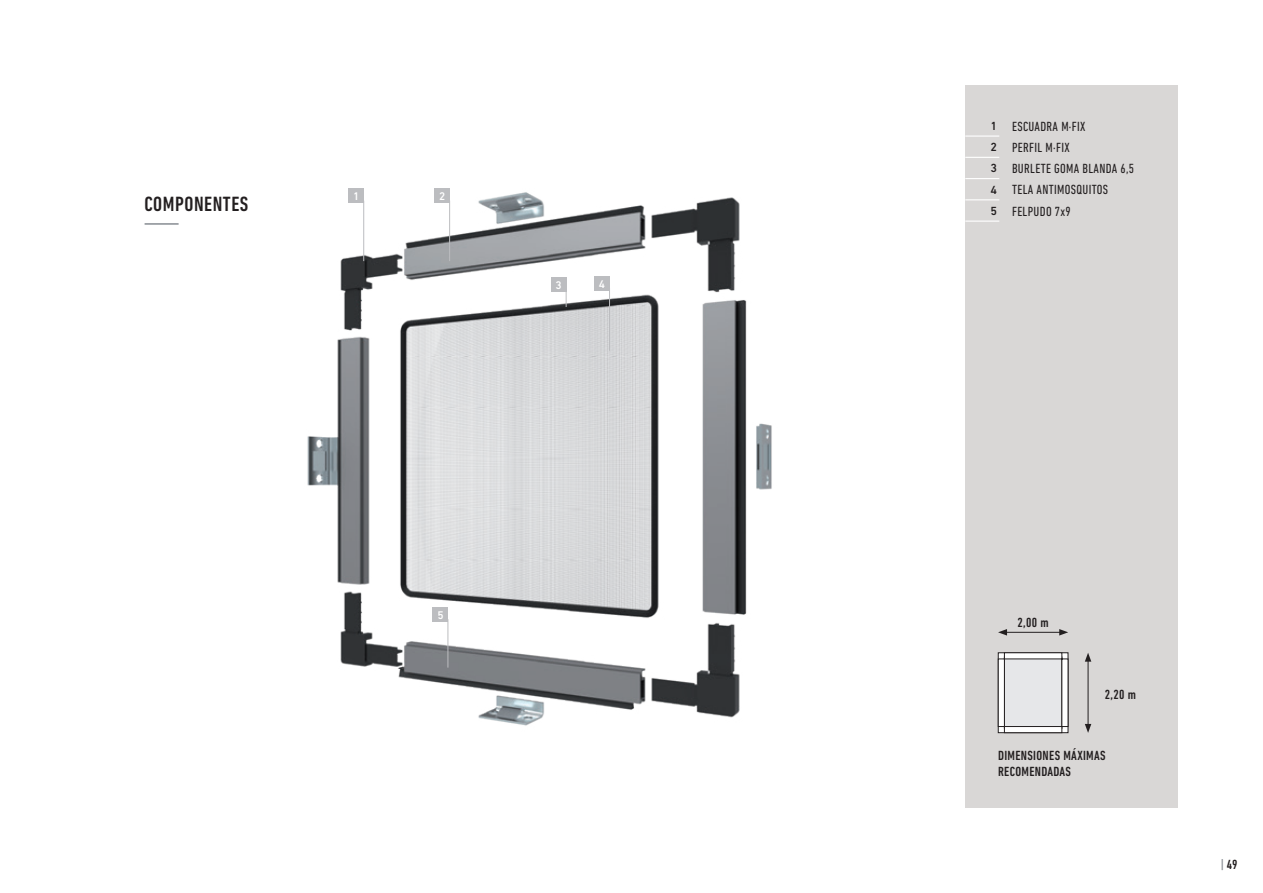
<style>
.page{position:relative;width:1263px;height:893px;background:#fff}
.page>*{position:absolute;margin:0;border:0;box-sizing:border-box;transform-origin:0 0}
.TITULOS_NOMBRES_ELEM{font:500 condensed 21px "DIN Next LT Pro";letter-spacing:.025em;color:#231f20}
.TEXTOS_EN_TABLAS{font:condensed 13.5px "DIN Next LT Pro";letter-spacing:.025em;color:#231f20}
.DIMENSIONES_MAXIMAS{font:500 condensed 13.5px/16.2px "DIN Next LT Pro";letter-spacing:.025em;color:#231f20}
.TITULARES_EN_TABLAS{font:500 12px "DIN Next LT Pro";color:#231f20}
.NUMEROS_COMPONENTES{font:500 11.25px "DIN Next LT Pro";color:#fff}
.s1{color:#878c92}
</style>
<div class="page">
<div style="left:965px;top:85px;width:213px;height:723px;background:#d9d7d6"></div>
<hr style="left:965px;top:136px;width:34px;height:1px;background:#fff">
<hr style="left:965px;top:157px;width:34px;height:1px;background:#fff">
<hr style="left:965px;top:178px;width:34px;height:1px;background:#fff">
<hr style="left:965px;top:199px;width:34px;height:1px;background:#fff">
<hr style="left:965px;top:221px;width:34px;height:1px;background:#fff">
<hr style="left:145px;top:223px;width:34px;height:2px;background:#878c92">
<img style="left:307px;top:188px;width:465px;height:538px">
<div style="left:348px;top:189px;width:16px;height:14px;background:#bcbdc0"></div>
<hr style="left:363px;top:201px;width:1px;height:60px;background:#bcbdc0">
<div style="left:594px;top:276px;width:16px;height:15px;background:#bcbdc0"></div>
<hr style="left:609px;top:288px;width:1px;height:63px;background:#bcbdc0">
<div style="left:551px;top:277px;width:15px;height:15px;background:#bcbdc0"></div>
<svg style="left:566px;top:289px;width:1px;height:18px"></svg>
<div style="left:434px;top:189px;width:16px;height:14px;background:#bcbdc0"></div>
<hr style="left:449px;top:201px;width:1px;height:60px;background:#bcbdc0">
<div style="left:433px;top:607px;width:15px;height:15px;background:#bcbdc0"></div>
<hr style="left:447px;top:619px;width:1px;height:49px;background:#bcbdc0">
<svg style="left:998px;top:652px;width:70px;height:81px;background:#d9d9da"></svg>
<hr style="left:1004px;top:632px;width:58px;height:1px;background:#231f20">
<svg style="left:998px;top:629px;width:9px;height:7px"></svg>
<svg style="left:1059px;top:629px;width:9px;height:7px"></svg>
<hr style="left:1088px;top:659px;width:1px;height:67px;background:#231f20">
<svg style="left:1085px;top:653px;width:6px;height:9px"></svg>
<svg style="left:1085px;top:724px;width:6px;height:9px"></svg>
<p class="TITULOS_NOMBRES_ELEM" style="left:145px;top:192px;width:105px">COMPONENTES</p>
<p class="NUMEROS_COMPONENTES" style="left:353px;top:190px;width:8px">1</p>
<p class="NUMEROS_COMPONENTES" style="left:439px;top:190px;width:8px">2</p>
<p class="NUMEROS_COMPONENTES" style="left:556px;top:278px;width:8px">3</p>
<p class="NUMEROS_COMPONENTES" style="left:599px;top:278px;width:8px">4</p>
<p class="NUMEROS_COMPONENTES" style="left:437px;top:609px;width:8px">5</p>
<p class="TITULARES_EN_TABLAS" style="left:990px;top:119px;width:8px">1</p>
<p class="TEXTOS_EN_TABLAS" style="left:1012px;top:118px;width:75px">ESCUADRA M·FIX</p>
<p class="TITULARES_EN_TABLAS" style="left:990px;top:140px;width:8px">2</p>
<p class="TEXTOS_EN_TABLAS" style="left:1012px;top:140px;width:59px">PERFIL M·FIX</p>
<p class="TITULARES_EN_TABLAS" style="left:990px;top:161px;width:8px">3</p>
<p class="TEXTOS_EN_TABLAS" style="left:1012px;top:161px;width:123px">BURLETE GOMA BLANDA 6,5</p>
<p class="TITULARES_EN_TABLAS" style="left:990px;top:183px;width:8px">4</p>
<p class="TEXTOS_EN_TABLAS" style="left:1012px;top:182px;width:98px">TELA ANTIMOSQUITOS</p>
<p class="TITULARES_EN_TABLAS" style="left:990px;top:204px;width:8px">5</p>
<p class="TEXTOS_EN_TABLAS" style="left:1012px;top:203px;width:60px">FELPUDO 7x9</p>
<p class="DIMENSIONES_MAXIMAS" style="left:1017px;top:614px;width:33px">2,00 m</p>
<p class="DIMENSIONES_MAXIMAS" style="left:1105px;top:686px;width:33px">2,20 m</p>
<p class="DIMENSIONES_MAXIMAS" style="left:998px;top:747px;width:109px">DIMENSIONES MÁXIMAS<br>RECOMENDADAS</p>
<p class="DIMENSIONES_MAXIMAS" style="left:1220px;top:856px;width:19px"><span class="s1">|</span>49</p>
</div>
